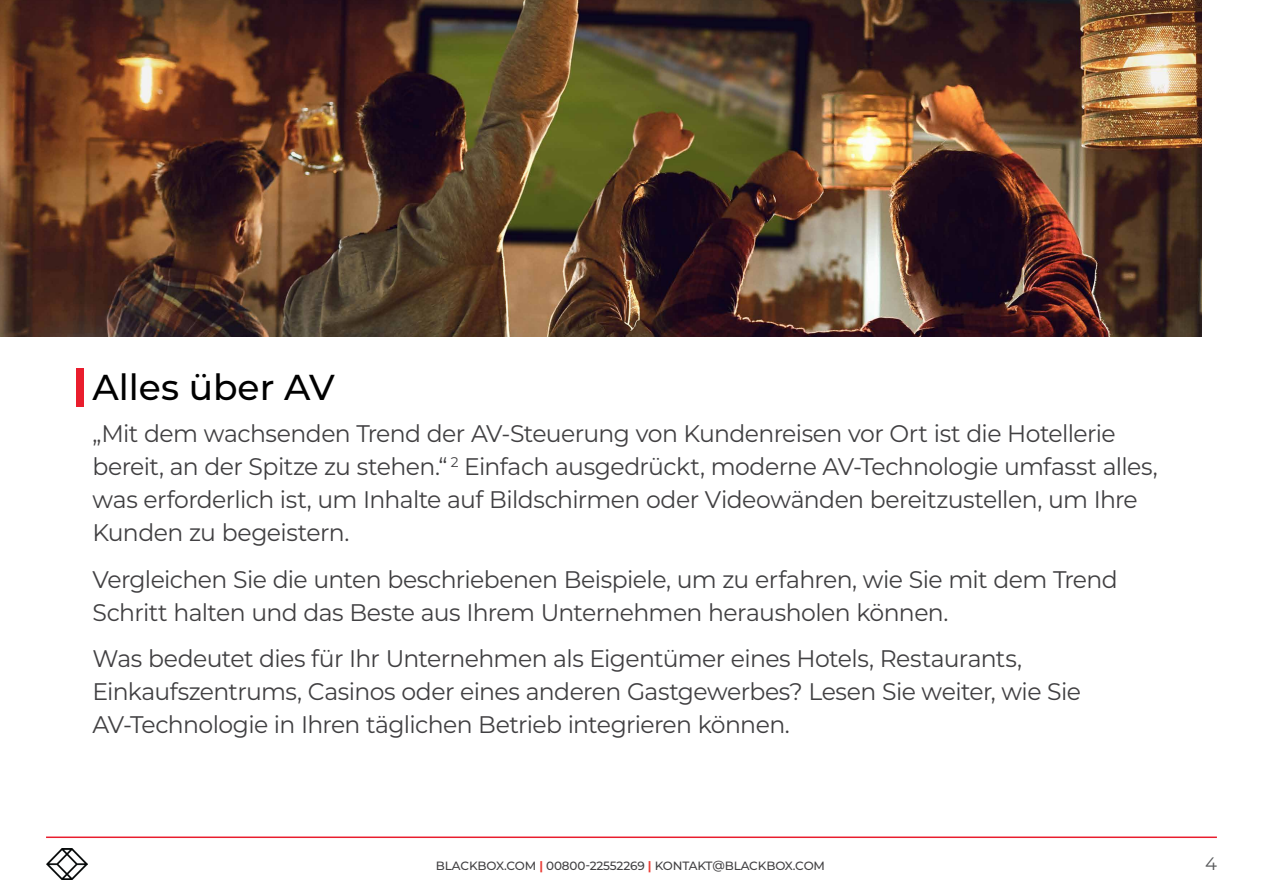
<style>
.page{position:relative;width:1263px;height:893px;background:#fff}
.page>*{position:absolute;margin:0;border:0;box-sizing:border-box;transform-origin:0 0}
.t1{font:500 36px "Montserrat";color:#000}
.t2{font:24px/33px "Montserrat";letter-spacing:-.025em;color:#414042}
.t3{font:18px "Montserrat";color:#58595b}
.t4{font:500 12px "Montserrat";letter-spacing:-.01em;color:#414042}
.s1{font-weight:700;color:#eb413a}
</style>
<div class="page">
<hr style="left:46px;top:836px;width:1171px;height:2px;background:#e91d2d">
<img style="left:46px;top:848px;width:42px;height:32px">
<img style="left:0;top:0;width:1202px;height:337px">
<div style="left:76px;top:369px;width:7px;height:38px;background:#e91d2d"></div>
<h1 class="t1" style="left:93px;top:362px;width:244px">Alles über AV</h1>
<p class="t2" style="left:93px;top:416px;width:1067px">„Mit dem wachsenden Trend der AV-Steuerung von Kundenreisen vor Ort ist die Hotellerie bereit, an der Spitze zu stehen.“ <sup>2</sup> Einfach ausgedrückt, moderne AV-Technologie umfasst alles, was erforderlich ist, um Inhalte auf Bildschirmen oder Videowänden bereitzustellen, um Ihre Kunden zu begeistern.</p>
<p class="t2" style="left:93px;top:562px;width:1027px">Vergleichen Sie die unten beschriebenen Beispiele, um zu erfahren, wie Sie mit dem Trend<br>Schritt halten und das Beste aus Ihrem Unternehmen herausholen können.</p>
<p class="t2" style="left:93px;top:641px;width:990px">Was bedeutet dies für Ihr Unternehmen als Eigentümer eines Hotels, Restaurants,<br>Einkaufszentrums, Casinos oder eines anderen Gastgewerbes? Lesen Sie weiter, wie Sie<br>AV-Technologie in Ihren täglichen Betrieb integrieren können.</p>
<p class="t4" style="left:436px;top:857px;width:391px">BLACKBOX.COM <span class="s1">|</span> 00800-22552269 <span class="s1">|</span> KONTAKT@BLACKBOX.COM</p>
<p class="t3" style="left:1205px;top:852px;width:13px">4</p>
</div>
